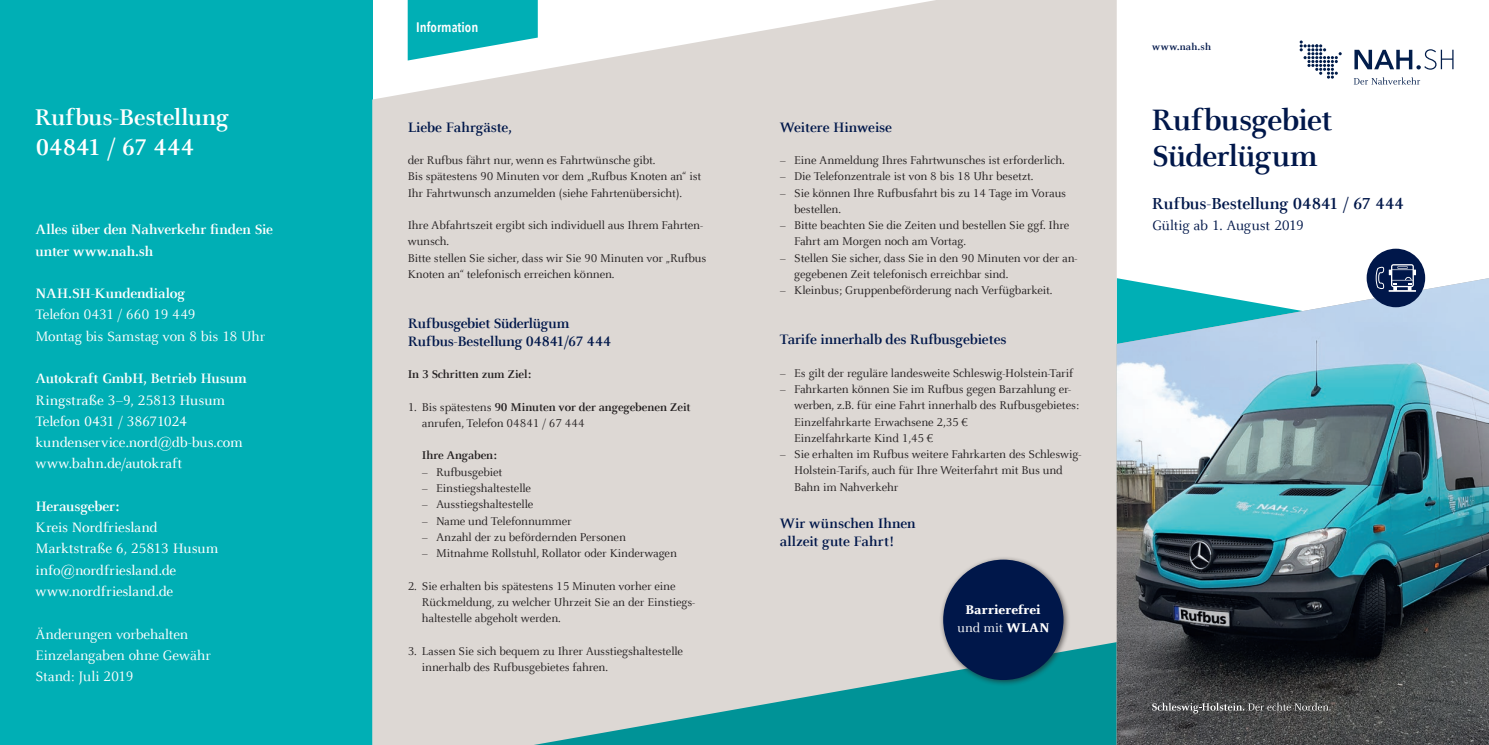
<style>
.page{position:relative;width:1489px;height:745px;background:#fff}
.page>*{position:absolute;margin:0;border:0;box-sizing:border-box;transform-origin:0 0}
.t1{font:700 32.5px/36.2px "Celeste Offc";letter-spacing:-.02em;color:#00174a}
.t2{font:700 25px "Celeste Offc";letter-spacing:-.005em;color:#fff}
.t3{font:700 17.5px "Celeste Offc";letter-spacing:-.005em;color:#00174a}
.t4{font:15px "Celeste Offc";letter-spacing:-.015em;color:#fff}
.t5{font:700 15px/17.5px "Celeste Offc";letter-spacing:-.01em;color:#00174a}
.t6{font:15px "Celeste Offc";letter-spacing:-.01em;color:#fff}
.t7{font:700 15px "Celeste Offc";letter-spacing:-.015em;color:#fff}
.t8{font:15px "Celeste Offc";letter-spacing:-.01em;color:#00174a}
.t9{font:800 13.88px "Celeste Offc";letter-spacing:-.005em;color:#fff}
.t10{font:13.88px "Celeste Offc";letter-spacing:-.005em;color:#fff}
.t11{font:600 13.75px "Avenir Next Condensed";color:#fff}
.t12{font:12.38px/16.2px "Celeste Offc";letter-spacing:-.01em;color:#231f20}
.t13{font:700 12.38px "Celeste Offc";letter-spacing:-.01em;color:#231f20}
.t14{font:700 10.62px "Celeste Offc";letter-spacing:.04em;color:#00174a}
.s1{font-weight:700}
.s2{font-weight:800}
</style>
<div class="page">
<svg style="left:1353px;top:77px;width:66px;height:8px"></svg>
<svg style="left:1299px;top:40px;width:42px;height:39px"></svg>
<svg style="left:1354px;top:49px;width:99px;height:21px"></svg>
<div style="left:0;top:0;width:372px;height:744px;background:#00afb5"></div>
<div style="left:372px;top:0;width:744px;height:744px;background:#ddd8d4"></div>
<svg style="left:407px;top:0;width:131px;height:60px"></svg>
<svg style="left:533px;top:641px;width:583px;height:103px;fill:#ddd8d4"></svg>
<div style="left:939px;top:555px;width:131px;height:131px;background:#231f20;opacity:.65"></div>
<div style="left:943px;top:559px;width:120px;height:120px;background:#00174a;border-radius:50%"></div>
<img style="left:1116px;top:278px;width:372px;height:466px">
<svg style="left:1152px;top:702px;width:178px;height:11px"></svg>
<div style="left:1366px;top:248px;width:58px;height:59px;background:#00174a;border-radius:50%"></div>
<svg style="left:1375px;top:264px;width:40px;height:27px"></svg>
<p class="t11" style="left:416px;top:15px;width:64px">Information</p>
<p class="t14" style="left:1152px;top:40px;width:60px">www.nah.sh</p>
<p class="t2" style="left:35px;top:103px;width:196px">Rufbus-Bestellung</p>
<p class="t2" style="left:36px;top:133px;width:160px">04841 / 67 444</p>
<p class="t1" style="left:1150px;top:102px;width:183px">Rufbusgebiet<br>Süderlügum</p>
<p class="t3" style="left:1151px;top:194px;width:254px">Rufbus-Bestellung 04841 / 67 444</p>
<p class="t5" style="left:407px;top:118px;width:106px">Liebe Fahrgäste,</p>
<p class="t12" style="left:407px;top:152px;width:249px">der Rufbus fährt nur, wenn es Fahrtwünsche gibt.</p>
<p class="t12" style="left:407px;top:169px;width:295px">Bis spätestens 90 Minuten vor dem „Rufbus Knoten an“ ist<br>Ihr Fahrtwunsch anzumelden (siehe Fahrtenübersicht).</p>
<p class="t12" style="left:407px;top:217px;width:297px">Ihre Abfahrtszeit ergibt sich individuell aus Ihrem Fahrten&shy;wunsch.</p>
<p class="t12" style="left:407px;top:250px;width:300px">Bitte stellen Sie sicher, dass wir Sie 90 Minuten vor „Rufbus<br>Knoten an“ telefonisch erreichen können.</p>
<p class="t5" style="left:407px;top:314px;width:163px">Rufbusgebiet Süderlügum</p>
<p class="t5" style="left:407px;top:332px;width:205px">Rufbus-Bestellung 04841/67 444</p>
<p class="t13" style="left:407px;top:367px;width:125px">In 3 Schritten zum Ziel:</p>
<p class="t12" style="left:422px;top:399px;width:270px;text-indent:-14px">1. Bis spätestens <span class="s1">90 Minuten vor der angegebenen Zeit </span>anrufen, Telefon 04841 / 67 444</p>
<p class="t13" style="left:422px;top:448px;width:77px">Ihre Angaben:</p>
<p class="t12" style="left:422px;top:464px;width:82px">– Rufbusgebiet</p>
<p class="t12" style="left:422px;top:480px;width:111px">– Einstiegshaltestelle</p>
<p class="t12" style="left:422px;top:496px;width:113px">– Ausstiegshaltestelle</p>
<p class="t12" style="left:422px;top:512px;width:151px">– Name und Telefonnummer</p>
<p class="t12" style="left:422px;top:529px;width:205px">– Anzahl der zu befördernden Personen</p>
<p class="t12" style="left:422px;top:545px;width:256px">– Mitnahme Rollstuhl, Rollator oder Kinderwagen</p>
<p class="t12" style="left:422px;top:577px;width:275px;text-indent:-14px">2. Sie erhalten bis spätestens 15 Minuten vorher eine<br>Rückmeldung, zu welcher Uhrzeit Sie an der Einstiegs&shy;haltestelle abgeholt werden.</p>
<p class="t12" style="left:422px;top:642px;width:263px;text-indent:-14px">3. Lassen Sie sich bequem zu Ihrer Ausstiegshaltestelle innerhalb des Rufbusgebietes fahren.</p>
<p class="t5" style="left:780px;top:118px;width:114px">Weitere Hinweise</p>
<p class="t12" style="left:780px;top:152px;width:286px">– Eine Anmeldung Ihres Fahrtwunsches ist erforderlich.</p>
<p class="t12" style="left:780px;top:169px;width:255px">– Die Telefonzentrale ist von 8 bis 18 Uhr besetzt.</p>
<p class="t12" style="left:794px;top:185px;width:273px;text-indent:-14px">– Sie können Ihre Rufbusfahrt bis zu 14 Tage im Voraus bestellen.</p>
<p class="t12" style="left:794px;top:217px;width:277px;text-indent:-14px">– Bitte beachten Sie die Zeiten und bestellen Sie ggf. Ihre<br>Fahrt am Morgen noch am Vortag.</p>
<p class="t12" style="left:794px;top:250px;width:285px;text-indent:-14px">– Stellen Sie sicher, dass Sie in den 90 Minuten vor der an&shy;gegebenen Zeit telefonisch erreichbar sind.</p>
<p class="t12" style="left:780px;top:282px;width:274px">– Kleinbus; Gruppenbeförderung nach Verfügbarkeit.</p>
<p class="t5" style="left:780px;top:331px;width:228px">Tarife innerhalb des Rufbusgebietes</p>
<p class="t12" style="left:780px;top:365px;width:295px">– Es gilt der reguläre landesweite Schleswig-Holstein-Tarif</p>
<p class="t12" style="left:794px;top:381px;width:287px;text-indent:-14px">– Fahrkarten können Sie im Rufbus gegen Barzahlung er&shy;werben, z.B. für eine Fahrt innerhalb des Rufbusgebietes:</p>
<p class="t12" style="left:794px;top:414px;width:175px">Einzelfahrkarte Erwachsene 2,35 €</p>
<p class="t12" style="left:794px;top:430px;width:141px">Einzelfahrkarte Kind 1,45 €</p>
<p class="t12" style="left:794px;top:446px;width:288px;text-indent:-14px">– Sie erhalten im Rufbus weitere Fahrkarten des Schleswig-<br>Holstein-Tarifs, auch für Ihre Weiterfahrt mit Bus und<br>Bahn im Nahverkehr</p>
<p class="t5" style="left:780px;top:514px;width:137px">Wir wünschen Ihnen allzeit gute Fahrt!</p>
<p class="t7" style="left:35px;top:221px;width:239px">Alles über den Nahverkehr finden Sie</p>
<p class="t8" style="left:1152px;top:217px;width:153px">Gültig ab 1. August 2019</p>
<p class="t7" style="left:35px;top:242px;width:119px">unter www.nah.sh</p>
<p class="t7" style="left:35px;top:285px;width:151px">NAH.SH-Kundendialog</p>
<p class="t6" style="left:35px;top:307px;width:162px">Telefon 0431 / 660 19 449</p>
<p class="t6" style="left:35px;top:328px;width:231px">Montag bis Samstag von 8 bis 18 Uhr</p>
<p class="t7" style="left:35px;top:370px;width:213px">Autokraft GmbH, Betrieb Husum</p>
<p class="t4" style="left:35px;top:391px;width:191px">Ringstraße 3–9, 25813 Husum</p>
<p class="t4" style="left:35px;top:413px;width:153px">Telefon 0431 / 38671024</p>
<p class="t4" style="left:35px;top:434px;width:209px">kundenservice.nord@db-bus.com</p>
<p class="t4" style="left:35px;top:455px;width:148px">www.bahn.de/autokraft</p>
<p class="t7" style="left:35px;top:497px;width:85px">Herausgeber:</p>
<p class="t4" style="left:35px;top:519px;width:124px">Kreis Nordfriesland</p>
<p class="t4" style="left:35px;top:540px;width:184px">Marktstraße 6, 25813 Husum</p>
<p class="t4" style="left:35px;top:561px;width:142px">info@nordfriesland.de</p>
<p class="t4" style="left:35px;top:583px;width:139px">www.nordfriesland.de</p>
<p class="t6" style="left:35px;top:625px;width:154px">Änderungen vorbehalten</p>
<p class="t6" style="left:35px;top:647px;width:177px">Einzelangaben ohne Gewähr</p>
<p class="t6" style="left:35px;top:668px;width:100px">Stand: Juli 2019</p>
<p class="t9" style="left:965px;top:602px;width:77px">Barrierefrei</p>
<p class="t10" style="left:957px;top:619px;width:93px">und mit <span class="s2">WLAN</span></p>
</div>
